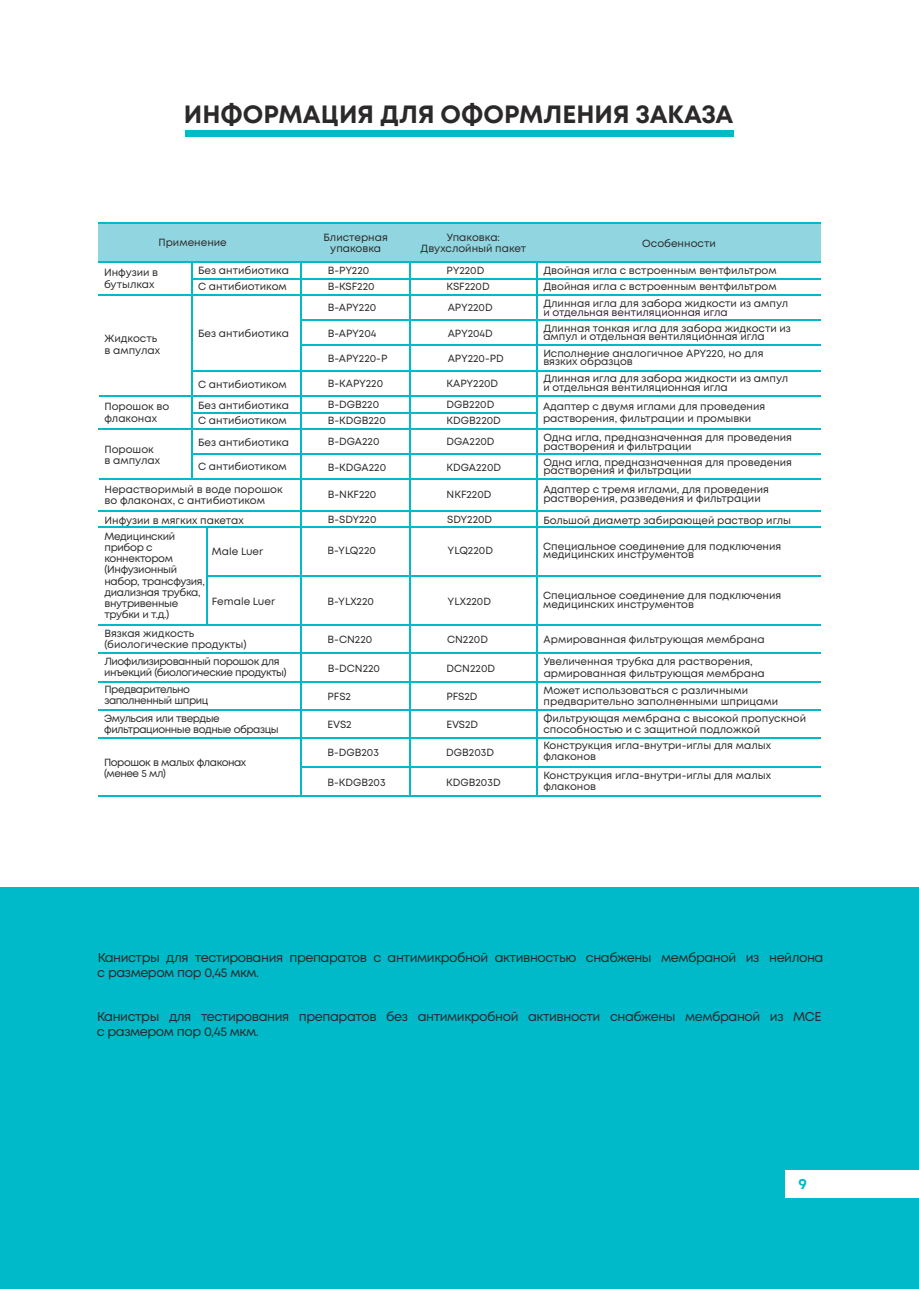
<style>
.page{position:relative;width:919px;height:1289px;background:#fff}
.page>*{position:absolute;margin:0;border:0;box-sizing:border-box;transform-origin:0 0}
.t1{font:700 24.9px "Mont";color:#2b292a}
.t2{font:700 15px "Mont";color:#00baca}
.t3{font:12.75px/14.9px "Mont";letter-spacing:-.035em;color:#2b292a}
.t4{font:10.35px/11.1px "Mont";color:#2b292a}
.t5{font:10.35px/11.1px "Mont";letter-spacing:-.045em;color:#2b292a}
.t6{font:10.35px/11.1px "Mont";letter-spacing:-.03em;color:#2b292a}
</style>
<div class="page">
<div style="left:0;top:887px;width:918px;height:401px;background:#00baca"></div>
<div style="left:185px;top:131px;width:548px;height:6px;background:#00baca"></div>
<hr style="left:98px;top:428px;width:722px;height:1px;background:#00baca">
<hr style="left:192px;top:412px;width:346px;height:1px;background:#00baca">
<hr style="left:191px;top:453px;width:629px;height:2px;background:#00baca">
<hr style="left:99px;top:478px;width:721px;height:1px;background:#00baca">
<hr style="left:98px;top:510px;width:722px;height:2px;background:#00baca">
<hr style="left:98px;top:526px;width:722px;height:2px;background:#00baca">
<hr style="left:98px;top:624px;width:722px;height:2px;background:#00baca">
<hr style="left:208px;top:575px;width:612px;height:1px;background:#00baca">
<hr style="left:98px;top:652px;width:722px;height:2px;background:#00baca">
<hr style="left:98px;top:681px;width:722px;height:1px;background:#00baca">
<hr style="left:98px;top:709px;width:722px;height:1px;background:#00baca">
<hr style="left:98px;top:737px;width:722px;height:2px;background:#00baca">
<hr style="left:301px;top:766px;width:519px;height:1px;background:#00baca">
<hr style="left:98px;top:795px;width:722px;height:2px;background:#00baca">
<hr style="left:301px;top:222px;width:1px;height:575px;background:#00baca">
<hr style="left:536px;top:222px;width:2px;height:575px;background:#00baca">
<hr style="left:409px;top:222px;width:2px;height:575px;background:#00baca">
<hr style="left:191px;top:263px;width:1px;height:216px;background:#00baca">
<hr style="left:206px;top:526px;width:2px;height:100px;background:#00baca">
<div style="left:98px;top:222px;width:722px;height:39px;background:#90d5df"></div>
<hr style="left:98px;top:222px;width:722px;height:2px;background:#00baca">
<hr style="left:98px;top:261px;width:722px;height:2px;background:#00baca">
<hr style="left:98px;top:294px;width:722px;height:1px;background:#00baca">
<hr style="left:192px;top:278px;width:628px;height:1px;background:#00baca">
<hr style="left:302px;top:319px;width:518px;height:2px;background:#00baca">
<hr style="left:302px;top:344px;width:518px;height:1px;background:#00baca">
<hr style="left:192px;top:370px;width:628px;height:1px;background:#00baca">
<hr style="left:99px;top:395px;width:721px;height:2px;background:#00baca">
<div style="left:785px;top:1170px;width:133px;height:27px;background:#fff"></div>
<h1 class="t1" style="left:184px;top:101px;width:551px">ИНФОРМАЦИЯ ДЛЯ ОФОРМЛЕНИЯ ЗАКАЗА</h1>
<p class="t4" style="left:158px;top:237px;width:70px">Применение</p>
<p class="t4" style="left:323px;top:232px;width:66px;text-align:center">Блистерная упаковка</p>
<p class="t4" style="left:420px;top:232px;width:107px;text-align:center">Упаковка:<br>Двухслойный пакет</p>
<p class="t4" style="left:642px;top:238px;width:75px">Особенности</p>
<p class="t4" style="left:104px;top:267px;width:56px">Инфузии в бутылках</p>
<p class="t4" style="left:198px;top:263px;width:92px;line-height:15.6px">Без антибиотика<br>С антибиотиком</p>
<p class="t4" style="left:328px;top:263px;width:48px;line-height:15.6px">B-PY220<br>B-KSF220</p>
<p class="t4" style="left:446px;top:263px;width:45px;line-height:15.6px">PY220D<br>KSF220D</p>
<p class="t4" style="left:543px;top:263px;width:235px;line-height:15.6px">Двойная игла с встроенным вентфильтром<br>Двойная игла с встроенным вентфильтром</p>
<p class="t4" style="left:328px;top:302px;width:50px">B-APY220</p>
<p class="t4" style="left:328px;top:327px;width:50px">B-APY204</p>
<p class="t4" style="left:543px;top:298px;width:246px;line-height:9px">Длинная игла для забора жидкости из ампул и отдельная вентиляционная игла</p>
<p class="t4" style="left:543px;top:324px;width:249px;line-height:8.4px">Длинная тонкая игла для забора жидкости из ампул и отдельная вентиляционная игла</p>
<p class="t4" style="left:447px;top:302px;width:46px">APY220D</p>
<p class="t4" style="left:447px;top:327px;width:47px">APY204D</p>
<p class="t4" style="left:198px;top:328px;width:92px">Без антибиотика</p>
<p class="t4" style="left:104px;top:333px;width:57px">Жидкость в ампулах</p>
<p class="t4" style="left:328px;top:353px;width:61px">B-APY220-P</p>
<p class="t4" style="left:447px;top:353px;width:58px">APY220-PD</p>
<p class="t4" style="left:543px;top:349px;width:222px;line-height:8.4px">Исполнение аналогичное APY220, но для вязких образцов</p>
<p class="t4" style="left:198px;top:378px;width:90px">С антибиотиком</p>
<p class="t4" style="left:328px;top:378px;width:57px">B-KAPY220</p>
<p class="t4" style="left:446px;top:378px;width:53px">KAPY220D</p>
<p class="t4" style="left:543px;top:374px;width:246px;line-height:8.4px">Длинная игла для забора жидкости из ампул и отдельная вентиляционная игла</p>
<p class="t4" style="left:104px;top:401px;width:66px">Порошок во флаконах</p>
<p class="t4" style="left:198px;top:397px;width:92px;line-height:15.6px">Без антибиотика<br>С антибиотиком</p>
<p class="t4" style="left:328px;top:397px;width:60px;line-height:15.6px">B-DGB220<br>B-KDGB220</p>
<p class="t4" style="left:446px;top:397px;width:56px;line-height:15.6px">DGB220D<br>KDGB220D</p>
<p class="t4" style="left:543px;top:401px;width:224px">Адаптер с двумя иглами для проведения растворения, фильтрации и промывки</p>
<p class="t4" style="left:328px;top:436px;width:53px">B-DGA220</p>
<p class="t4" style="left:328px;top:461px;width:60px">B-KDGA220</p>
<p class="t4" style="left:543px;top:432px;width:250px;line-height:9px">Одна игла, предназначенная для проведения растворения и фильтрации</p>
<p class="t4" style="left:543px;top:458px;width:250px;line-height:8.4px">Одна игла, предназначенная для проведения растворения и фильтрации</p>
<p class="t4" style="left:198px;top:437px;width:92px">Без антибиотика</p>
<p class="t4" style="left:104px;top:455px;width:184px;line-height:22.8px;text-indent:94px">С антибиотиком<br>Нерастворимый в воде порошок</p>
<p class="t4" style="left:104px;top:495px;width:162px">во флаконах, с антибиотиком</p>
<p class="t4" style="left:446px;top:436px;width:49px">DGA220D</p>
<p class="t4" style="left:446px;top:461px;width:56px">KDGA220D</p>
<p class="t4" style="left:104px;top:444px;width:57px">Порошок в ампулах</p>
<p class="t4" style="left:328px;top:489px;width:50px">B-NKF220</p>
<p class="t4" style="left:446px;top:489px;width:46px">NKF220D</p>
<p class="t4" style="left:543px;top:485px;width:227px;line-height:8.4px">Адаптер с тремя иглами, для проведения растворения, разведения и фильтрации</p>
<p class="t4" style="left:104px;top:514px;width:141px">Инфузии в мягких пакетах</p>
<p class="t4" style="left:328px;top:514px;width:50px">B-SDY220</p>
<p class="t4" style="left:447px;top:514px;width:46px">SDY220D</p>
<p class="t4" style="left:543px;top:515px;width:249px">Большой диаметр забирающей раствор иглы</p>
<p class="t6" style="left:104px;top:531px;width:102px">Медицинский прибор с коннектором (Инфузионный набор, трансфузия, диализная трубка, внутривенные трубки и т.д.)</p>
<p class="t4" style="left:543px;top:542px;width:240px;line-height:8.4px">Специальное соединение для подключения медицинских инструментов</p>
<p class="t4" style="left:543px;top:591px;width:240px;line-height:8.4px">Специальное соединение для подключения медицинских инструментов</p>
<p class="t4" style="left:327px;top:545px;width:50px">B-YLQ220</p>
<p class="t4" style="left:447px;top:545px;width:47px">YLQ220D</p>
<p class="t4" style="left:212px;top:546px;width:53px">Male Luer</p>
<p class="t4" style="left:212px;top:595px;width:65px">Female Luer</p>
<p class="t4" style="left:327px;top:595px;width:48px">B-YLX220</p>
<p class="t4" style="left:447px;top:595px;width:45px">YLX220D</p>
<p class="t4" style="left:104px;top:627px;width:144px">Вязкая жидкость (биологические продукты)</p>
<p class="t4" style="left:327px;top:634px;width:46px">B-CN220</p>
<p class="t4" style="left:447px;top:634px;width:42px">CN220D</p>
<p class="t4" style="left:543px;top:634px;width:223px">Армированная фильтрующая мембрана</p>
<p class="t5" style="left:104px;top:656px;width:184px">Лиофилизированный порошок для инъекций (биологические продукты)</p>
<p class="t4" style="left:328px;top:662px;width:54px">B-DCN220</p>
<p class="t4" style="left:446px;top:662px;width:50px">DCN220D</p>
<p class="t4" style="left:543px;top:656px;width:223px">Увеличенная трубка для растворения, армированная фильтрующая мембрана</p>
<p class="t5" style="left:104px;top:684px;width:105px">Предварительно заполненный шприц</p>
<p class="t4" style="left:327px;top:690px;width:25px">PFS2</p>
<p class="t4" style="left:446px;top:690px;width:33px">PFS2D</p>
<p class="t4" style="left:543px;top:684px;width:236px">Может использоваться с различными предварительно заполненными шприцами</p>
<p class="t5" style="left:104px;top:712px;width:176px">Эмульсия или твердые фильтрационные водные образцы</p>
<p class="t4" style="left:327px;top:719px;width:26px">EVS2</p>
<p class="t4" style="left:446px;top:719px;width:33px">EVS2D</p>
<p class="t4" style="left:543px;top:712px;width:264px">Фильтрующая мембрана с высокой пропускной способностью и с защитной подложкой</p>
<p class="t5" style="left:104px;top:757px;width:144px">Порошок в малых флаконах (менее 5 мл)</p>
<p class="t4" style="left:327px;top:746px;width:53px">B-DGB203</p>
<p class="t4" style="left:446px;top:746px;width:49px">DGB203D</p>
<p class="t4" style="left:543px;top:740px;width:229px">Конструкция игла-внутри-иглы для малых флаконов</p>
<p class="t4" style="left:327px;top:776px;width:60px">B-KDGB203</p>
<p class="t4" style="left:446px;top:776px;width:56px">KDGB203D</p>
<p class="t4" style="left:543px;top:770px;width:229px">Конструкция игла-внутри-иглы для малых флаконов</p>
<p class="t3" style="left:97px;top:949px;width:727px">Канистры для тестирования препаратов с антимикробной активностью снабжены мембраной из нейлона с размером пор 0,45 мкм.</p>
<p class="t3" style="left:97px;top:1009px;width:726px">Канистры для тестирования препаратов без антимикробной активности снабжены мембраной из MCE с размером пор 0,45 мкм.</p>
<h2 class="t2" style="left:798px;top:1175px;width:10px">9</h2>
</div>
